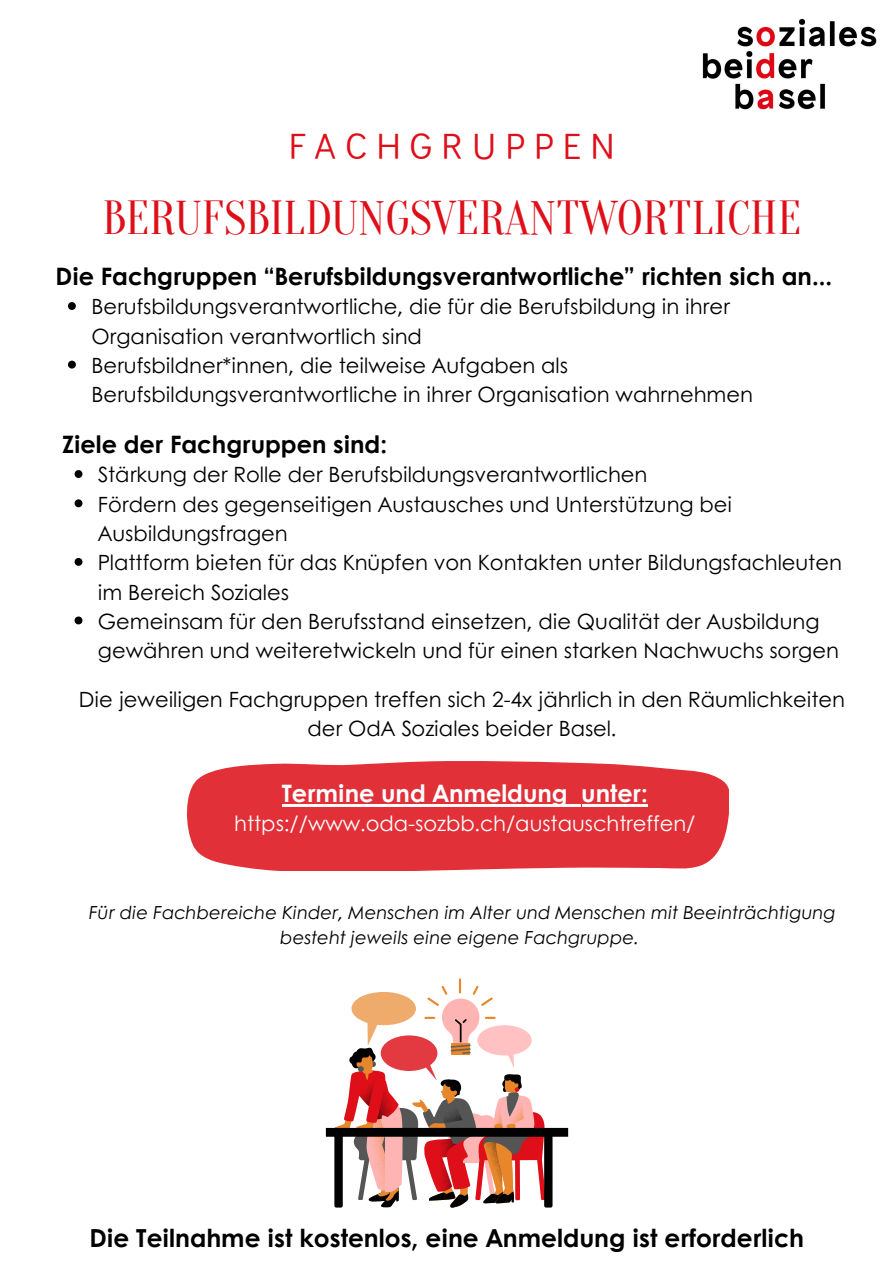
<style>
.page{position:relative;width:894px;height:1264px;background:#fff}
.page>*{position:absolute;margin:0;border:0;box-sizing:border-box;transform-origin:0 0}
.t1{font:46.65px "Oranienbaum";color:#de0f19}
.t2{font:36.6px "Didact Gothic";letter-spacing:.25em;color:#de0f19}
.t3{font:700 24.9px "Century Gothic";color:#000}
.t4{font:700 24px "Century Gothic";color:#000}
.t5{font:700 24px "Century Gothic";color:#fefefe}
.t6{font:21px/29.2px "Century Gothic";color:#000}
.t7{font:21px "Century Gothic";color:#fefefe}
.t8{font:italic 18px/24.8px "Century Gothic";color:#000;text-align:center}
</style>
<div class="page">
<img style="left:702px;top:19px;width:174px;height:91px">
<svg style="left:326px;top:978px;width:242px;height:229px"></svg>
<svg style="left:75px;top:470px;width:7px;height:8px"></svg>
<svg style="left:75px;top:499px;width:7px;height:8px"></svg>
<svg style="left:75px;top:558px;width:7px;height:8px"></svg>
<svg style="left:75px;top:616px;width:7px;height:8px"></svg>
<svg style="left:187px;top:761px;width:541px;height:109px;background:#e43f48"></svg>
<svg style="left:68px;top:302px;width:8px;height:8px"></svg>
<svg style="left:68px;top:360px;width:8px;height:8px"></svg>
<hr style="left:282px;top:804px;width:285px;height:2px;background:#fefefe">
<svg style="left:568px;top:804px;width:13px;height:2px"></svg>
<hr style="left:581px;top:804px;width:66px;height:2px;background:#fefefe">
<p class="t2" style="left:289px;top:121px;width:327px">FACHGRUPPEN</p>
<p class="t1" style="left:102px;top:192px;width:700px">BERUFSBILDUNGSVERANTWORTLICHE</p>
<p class="t4" style="left:56px;top:258px;width:778px">Die Fachgruppen “Berufsbildungsverantwortliche” richten sich an...</p>
<p class="t6" style="left:91px;top:291px;width:640px">Berufsbildungsverantwortliche, die für die Berufsbildung in ihrer<br>Organisation verantwortlich sind</p>
<p class="t6" style="left:91px;top:350px;width:663px">Berufsbildner*innen, die teilweise Aufgaben als<br>Berufsbildungsverantwortliche in ihrer Organisation wahrnehmen</p>
<p class="t4" style="left:62px;top:426px;width:326px">Ziele der Fachgruppen sind:</p>
<p class="t6" style="left:98px;top:459px;width:551px">Stärkung der Rolle der Berufsbildungsverantwortlichen</p>
<p class="t6" style="left:98px;top:488px;width:635px">Fördern des gegenseitigen Austausches und Unterstützung bei<br>Ausbildungsfragen</p>
<p class="t6" style="left:98px;top:547px;width:745px">Plattform bieten für das Knüpfen von Kontakten unter Bildungsfachleuten im Bereich Soziales</p>
<p class="t6" style="left:98px;top:605px;width:742px">Gemeinsam für den Berufsstand einsetzen, die Qualität der Ausbildung gewähren und weiteretwickeln und für einen starken Nachwuchs sorgen</p>
<p class="t6" style="left:79px;top:683px;width:767px;text-align:center">Die jeweiligen Fachgruppen treffen sich 2-4x jährlich in den Räumlichkeiten der OdA Soziales beider Basel.</p>
<p class="t5" style="left:282px;top:774px;width:367px">Termine und Anmeldung unter:</p>
<p class="t7" style="left:234px;top:807px;width:462px">https://www.oda-sozbb.ch/austauschtreffen/</p>
<p class="t8" style="left:88px;top:899px;width:748px">Für die Fachbereiche Kinder, Menschen im Alter und Menschen mit Beeinträchtigung besteht jeweils eine eigene Fachgruppe.</p>
<p class="t3" style="left:89px;top:1219px;width:716px">Die Teilnahme ist kostenlos, eine Anmeldung ist erforderlich</p>
</div>
